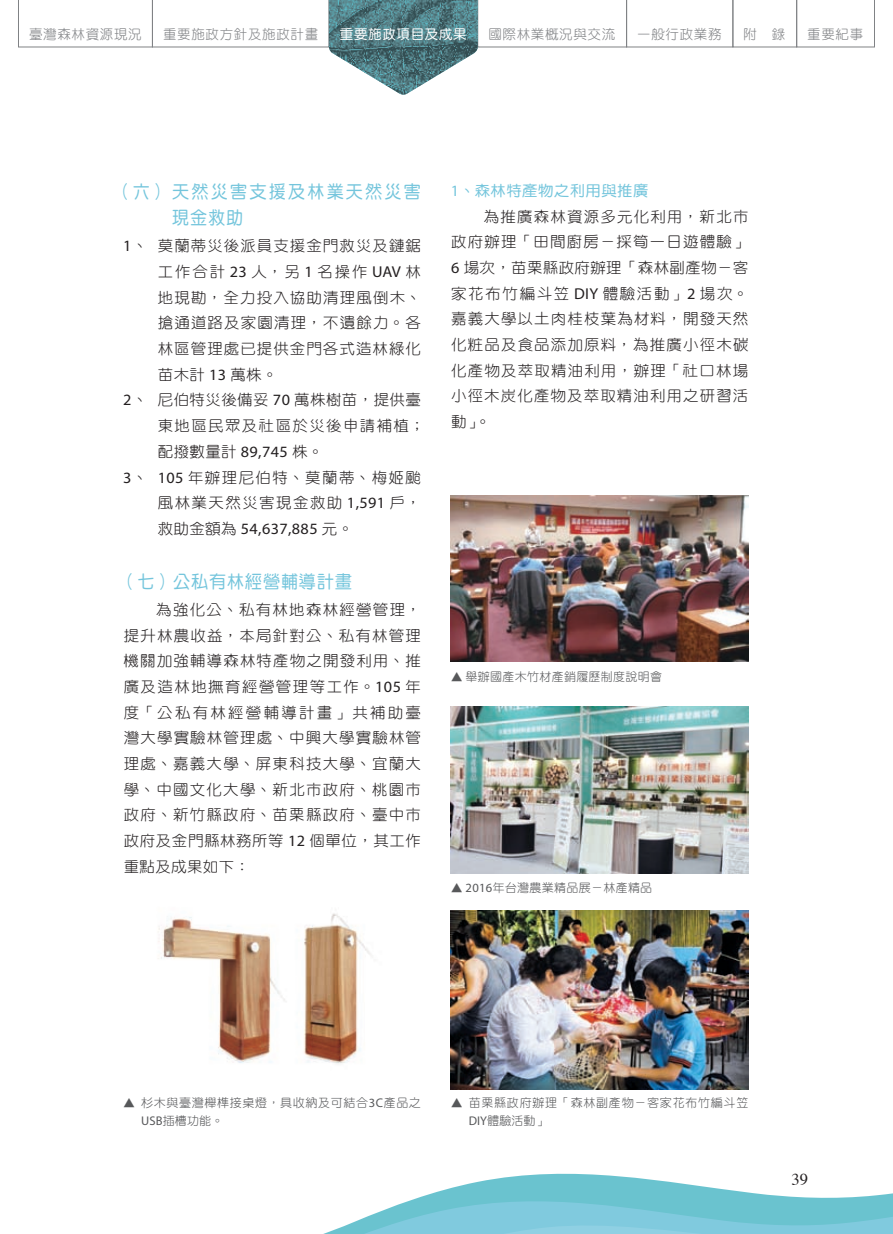
<style>
.page{position:relative;width:893px;height:1234px;background:#fff}
.page>*{position:absolute;margin:0;border:0;box-sizing:border-box;transform-origin:0 0}
.t1{font:18px/25.7px "DF Yuan Std W5";letter-spacing:.13em;color:#74c5dc;scale:.95 1}
.t2{font:18px "DF Yuan Std W5";letter-spacing:.05em;color:#74c5dc;scale:.95 1}
.t3{font:16.5px "Times";color:#231f20}
.t4{font:15.75px "Myriad Pro";letter-spacing:.025em;color:#231f20}
.t5{font:15px/25.7px "DF Yuan Std W3";letter-spacing:.075em;color:#231f20;text-align:justify}
.t6{font:15px "DF Yuan Std W3";letter-spacing:.095em;color:#231f20}
.t7{font:15px "DF Yuan Std W3";letter-spacing:.03em;color:#231f20}
.t8{font:15px "DF Yuan Std W5";letter-spacing:.025em;color:#74c5dc}
.t9{font:13.5px "DF Yuan Std W3";letter-spacing:.05em;color:#808285}
.t10{font:13.5px "DF Yuan Std W5";letter-spacing:.05em;color:#fff}
.t11{font:12px/18px "DF Yuan Std W3";letter-spacing:.055em;color:#57585a}
.t12{font:12px "DF Yuan Std W3";letter-spacing:.025em;color:#57585a}
.s1{font-family:"Myriad Pro";font-size:15.75px}
.s2{font-family:"DF Yuan Std W3";font-size:15px}
.s3{font-family:"Myriad Pro";font-size:12.6px}
</style>
<div class="page">
<img style="left:158px;top:913px;width:213px;height:151px">
<img style="left:451px;top:495px;width:297px;height:166px">
<img style="left:451px;top:706px;width:297px;height:167px">
<img style="left:451px;top:910px;width:297px;height:178px">
<svg style="left:326px;top:1173px;width:567px;height:60px"></svg>
<svg style="left:18px;top:0;width:857px;height:48px"></svg>
<img style="left:329px;top:0;width:149px;height:95px">
<p class="t9" style="left:29px;top:27px;width:114px">臺灣森林資源現況</p>
<p class="t9" style="left:163px;top:27px;width:157px">重要施政方針及施政計畫</p>
<p class="t10" style="left:340px;top:27px;width:128px">重要施政項目及成果</p>
<p class="t9" style="left:488px;top:27px;width:128px">國際林業概況與交流</p>
<p class="t9" style="left:637px;top:27px;width:86px">一般行政業務</p>
<p class="t9" style="left:743px;top:27px;width:43px">附 錄</p>
<p class="t9" style="left:807px;top:27px;width:58px">重要紀事</p>
<p class="t1" style="left:172px;top:179px;width:263px;text-indent:-57px">（六）天然災害支援及林業天然災害現金救助</p>
<p class="t5" style="left:123px;top:233px;width:299px"><span class="s1">1</span>、 莫蘭蒂災後派員支援金門救災及鏈鋸</p>
<p class="t5" style="left:158px;top:258px;width:265px">工作合計 <span class="s1">23</span> 人，另 <span class="s1">1</span> 名操作 <span class="s1">UAV</span> 林</p>
<p class="t5" style="left:158px;top:284px;width:265px">地現勘，全力投入協助清理風倒木、</p>
<p class="t5" style="left:158px;top:310px;width:265px">搶通道路及家園清理，不遺餘力。各</p>
<p class="t5" style="left:158px;top:335px;width:265px">林區管理處已提供金門各式造林綠化</p>
<p class="t5" style="left:158px;top:361px;width:121px">苗木計 <span class="s1">13</span> 萬株。</p>
<p class="t7" style="left:123px;top:392px;width:299px"><span class="s1">2</span>、 尼伯特災後備妥 <span class="s1">70</span> 萬株樹苗，提供臺</p>
<p class="t5" style="left:158px;top:412px;width:269px">東地區民眾及社區於災後申請補植；</p>
<p class="t5" style="left:158px;top:438px;width:167px">配撥數量計 <span class="s1">89,745</span> 株。</p>
<p class="t6" style="left:123px;top:469px;width:299px"><span class="s1">3</span>、 <span class="s1">105</span> 年辦理尼伯特、莫蘭蒂、梅姬颱</p>
<p class="t6" style="left:158px;top:494px;width:265px">風林業天然災害現金救助 <span class="s1">1,591</span> 戶，</p>
<p class="t4" style="left:158px;top:518px;width:197px"><span class="s2">救助金額為</span> 54,637,885 <span class="s2">元。</span></p>
<p class="t2" style="left:119px;top:571px;width:246px">（七）公私有林經營輔導計畫</p>
<p class="t5" style="left:124px;top:596px;width:299px;text-indent:33px">為強化公、私有林地森林經營管理，提升林農收益，本局針對公、私有林管理機關加強輔導森林特產物之開發利用、推廣及造林地撫育經營管理等工作。<span class="s1">105</span> 年度「公私有林經營輔導計畫」共補助臺灣大學實驗林管理處、中興大學實驗林管理處、嘉義大學、屏東科技大學、宜蘭大學、中國文化大學、新北市政府、桃園市政府、新竹縣政府、苗栗縣政府、臺中市政府及金門縣林務所等 <span class="s1">12</span> 個單位，其工作重點及成果如下：</p>
<p class="t8" style="left:451px;top:182px;width:199px"><span class="s1">1</span>、森林特產物之利用與推廣</p>
<p class="t5" style="left:451px;top:203px;width:299px;text-indent:33px">為推廣森林資源多元化利用，新北市政府辦理「田間廚房－採筍一日遊體驗」<span class="s1">6</span> 場次，苗栗縣政府辦理「森林副產物－客家花布竹編斗笠 <span class="s1">DIY</span> 體驗活動」<span class="s1">2</span> 場次。嘉義大學以土肉桂枝葉為材料，開發天然化粧品及食品添加原料，為推廣小徑木碳化產物及萃取精油利用，辦理「社口林場小徑木炭化產物及萃取精油利用之研習活動」。</p>
<p class="t12" style="left:451px;top:670px;width:213px">▲ 舉辦國產木竹材產銷履歷制度說明會</p>
<p class="t12" style="left:451px;top:880px;width:203px">▲ <span class="s3">2016</span>年台灣農業精品展－林產精品</p>
<p class="t11" style="left:141px;top:1093px;width:281px;text-indent:-18px">▲ 杉木與臺灣櫸榫接桌燈，具收納及可結合<span class="s3">3C</span>產品之<br><span class="s3">USB</span>插槽功能。</p>
<p class="t11" style="left:469px;top:1093px;width:281px;text-indent:-18px">▲ 苗栗縣政府辦理「森林副產物－客家花布竹編斗笠<br><span class="s3">DIY</span>體驗活動」</p>
<p class="t3" style="left:791px;top:1163px;width:18px">39</p>
</div>
